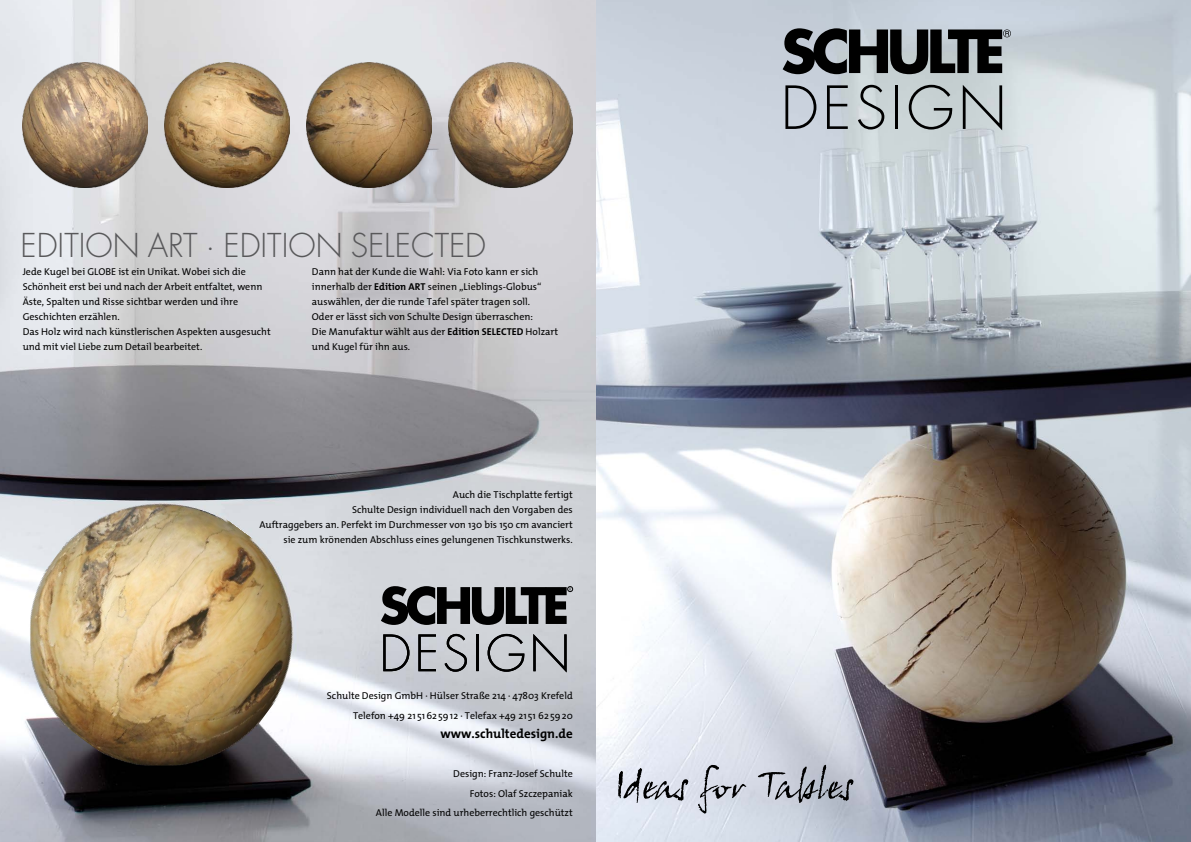
<style>
.page{position:relative;width:1191px;height:842px;background:#fff}
.page>*{position:absolute;margin:0;border:0;box-sizing:border-box;transform-origin:0 0}
.t1{font:300 32px "Futura";color:#58585a}
.t2{font:700 13px "The Mix";color:#000}
.t3{font:500 10px/15px "The Mix";color:#000;text-align:right}
.s1{font-weight:700}
</style>
<div class="page">
<img style="left:0;top:0;width:1191px;height:842px">
<img style="left:30px;top:503px;width:263px;height:262px">
<img style="left:164px;top:63px;width:125px;height:124px">
<svg style="left:827px;top:85px;width:20px;height:44px"></svg>
<svg style="left:858px;top:85px;width:26px;height:45px"></svg>
<svg style="left:785px;top:85px;width:31px;height:44px"></svg>
<hr style="left:895px;top:85px;width:3px;height:44px;background:#000">
<svg style="left:908px;top:85px;width:44px;height:45px"></svg>
<svg style="left:962px;top:85px;width:40px;height:45px"></svg>
<svg style="left:782px;top:28px;width:229px;height:46px"></svg>
<svg style="left:383px;top:634px;width:183px;height:38px"></svg>
<svg style="left:381px;top:586px;width:192px;height:39px"></svg>
<svg style="left:618px;top:765px;width:235px;height:49px"></svg>
<img style="left:23px;top:63px;width:124px;height:124px">
<img style="left:448px;top:63px;width:125px;height:124px">
<img style="left:306px;top:63px;width:125px;height:124px">
<h1 class="t1" style="left:21px;top:225px;width:467px">EDITION ART · EDITION SELECTED</h1>
<p class="t3" style="left:23px;top:264px;width:249px;text-align:left">Jede Kugel bei GLOBE ist ein Unikat. Wobei sich die Schönheit erst bei und nach der Arbeit entfaltet, wenn Äste, Spalten und Risse sichtbar werden und ihre Geschichten erzählen.<br>Das Holz wird nach künstlerischen Aspekten ausgesucht und mit viel Liebe zum Detail bearbeitet.</p>
<p class="t3" style="left:312px;top:264px;width:248px;text-align:left">Dann hat der Kunde die Wahl: Via Foto kann er sich innerhalb der <span class="s1">Edition ART</span> seinen „Lieblings-Globus“ auswählen, der die runde Tafel später tragen soll.<br>Oder er lässt sich von Schulte Design überraschen:<br>Die Manufaktur wählt aus der <span class="s1">Edition SELECTED</span> Holzart und Kugel für ihn aus.</p>
<p class="t3" style="left:259px;top:487px;width:315px">Auch die Tischplatte fertigt<br>Schulte Design individuell nach den Vorgaben des<br>Auftraggebers an. Perfekt im Durchmesser von 130 bis 150 cm avanciert sie zum krönenden Abschluss eines gelungenen Tischkunstwerks.</p>
<p class="t3" style="left:327px;top:686px;width:247px;line-height:19.5px">Schulte Design GmbH · Hülser Straße 214 · 47803 Krefeld<br>Telefon +49 21 5162 5912 · Telefax +49 21 51 62 5920</p>
<h2 class="t2" style="left:440px;top:723px;width:134px">www.schultedesign.de</h2>
<p class="t3" style="left:376px;top:764px;width:198px;line-height:19.5px">Design: Franz-Josef Schulte<br>Fotos: Olaf Szczepaniak<br>Alle Modelle sind urheberrechtlich geschützt</p>
</div>
